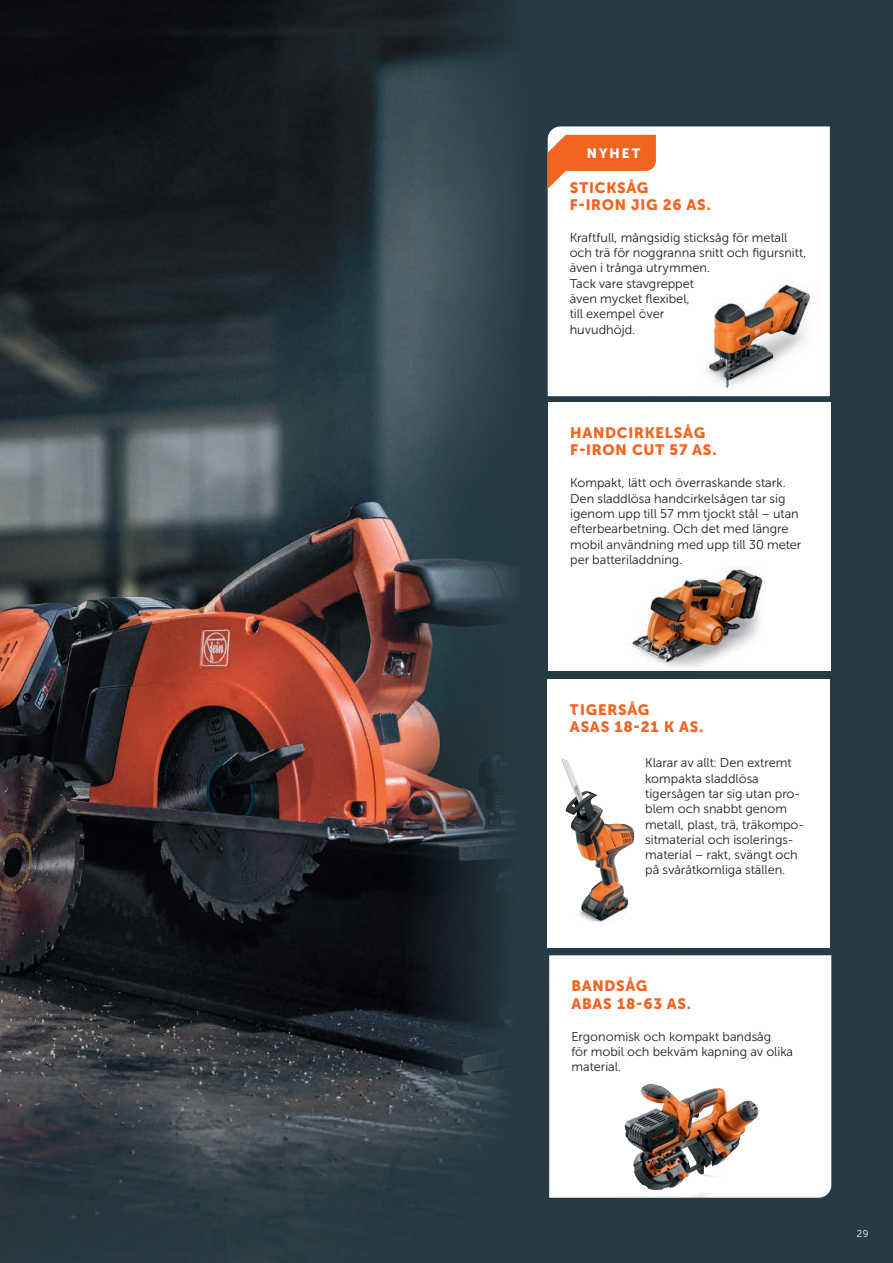
<style>
.page{position:relative;width:893px;height:1263px;background:#273b44}
.page>*{position:absolute;margin:0;border:0;box-sizing:border-box;transform-origin:0 0}
.Copy_10_bold_orange_TT{font:700 15px/17px "FEIN Corporate";letter-spacing:.05em;color:#f36421}
.Marginalspalte_6_5_light_orange{font:700 13.5px "FEIN Corporate";letter-spacing:.15em;color:#fff}
.Copy_8_5_light_black{font:300 12.75px/15.3px "FEIN Corporate";color:#231f20}
.t1{font:300 9.75px "FEIN Corporate";color:#fff}
</style>
<div class="page">
<img style="left:0;top:0;width:645px;height:1219px">
<div style="left:548px;top:126px;width:282px;height:270px;background:#fff"></div>
<div style="left:548px;top:402px;width:282px;height:269px;background:#fff"></div>
<div style="left:549px;top:955px;width:282px;height:243px;background:#fff"></div>
<div style="left:548px;top:679px;width:282px;height:269px;background:#fff"></div>
<svg style="left:547px;top:135px;width:109px;height:54px;background:#f6976b"></svg>
<img style="left:571px;top:566px;width:194px;height:113px">
<img style="left:561px;top:759px;width:74px;height:163px">
<img style="left:564px;top:1052px;width:203px;height:146px">
<img style="left:645px;top:251px;width:186px;height:169px">
<p class="Marginalspalte_6_5_light_orange" style="left:587px;top:146px;width:55px">NYHET</p>
<p class="Copy_10_bold_orange_TT" style="left:570px;top:179px;width:143px">STICKSÅG<br>F-IRON JIG 26 AS.</p>
<p class="Copy_8_5_light_black" style="left:570px;top:230px;width:238px">Kraftfull, mångsidig sticksåg för metall och trä för noggranna snitt och figursnitt, även i trånga utrymmen.</p>
<p class="Copy_8_5_light_black" style="left:570px;top:276px;width:126px">Tack vare stavgreppet även mycket flexibel, till exempel över huvudhöjd.</p>
<p class="Copy_10_bold_orange_TT" style="left:570px;top:424px;width:148px">HANDCIRKELSÅG<br>F-IRON CUT 57 AS.</p>
<p class="Copy_8_5_light_black" style="left:570px;top:475px;width:217px">Kompakt, lätt och överraskande stark.</p>
<p class="Copy_8_5_light_black" style="left:570px;top:491px;width:233px">Den sladdlösa handcirkelsågen tar sig igenom upp till 57 mm tjockt stål – utan efterbearbetning. Och det med längre mobil användning med upp till 30 meter per batteriladdning.</p>
<p class="Copy_10_bold_orange_TT" style="left:570px;top:702px;width:81px">TIGERSÅG</p>
<p class="Copy_10_bold_orange_TT" style="left:570px;top:719px;width:135px">ASAS 18-21 K AS.</p>
<p class="Copy_8_5_light_black" style="left:645px;top:755px;width:160px">Klarar av allt: Den extremt kompakta sladdlösa tigersågen tar sig utan pro&shy;blem och snabbt genom metall, plast, trä, träkompo&shy;sitmaterial och isolerings&shy;material – rakt, svängt och på svåråtkomliga ställen.</p>
<p class="Copy_10_bold_orange_TT" style="left:571px;top:978px;width:78px">BANDSÅG</p>
<p class="Copy_10_bold_orange_TT" style="left:571px;top:995px;width:121px">ABAS 18-63 AS.</p>
<p class="Copy_8_5_light_black" style="left:571px;top:1029px;width:223px">Ergonomisk och kompakt bandsåg<br>för mobil och bekväm kapning av olika material.</p>
<p class="t1" style="left:857px;top:1228px;width:13px">29</p>
</div>
